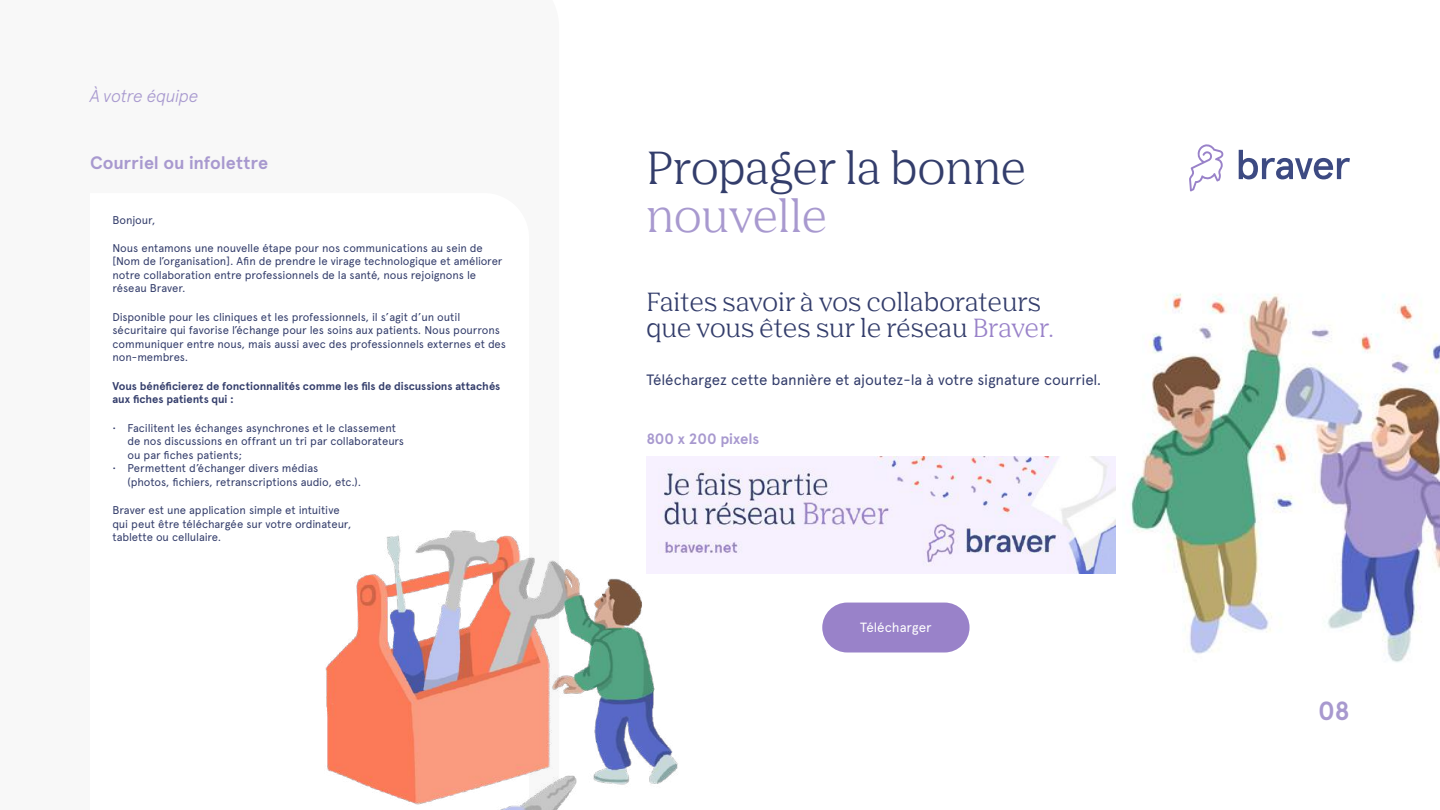
<style>
.page{position:relative;width:1440px;height:810px;background:#fff}
.page>*{position:absolute;margin:0;border:0;box-sizing:border-box;transform-origin:0 0}
.t1{font:45px "Nib Pro";color:#333d6b}
.t2{font:45px "Nib Pro";color:#a899cf}
.t3{font:700 26.25px "Apercu";color:#a899cf}
.t4{font:25.5px/25.5px "Nib Pro";color:#333d6b}
.t5{font:700 18px "Apercu";letter-spacing:-.005em;color:#a899cf}
.t6{font:italic 300 17.4px "Apercu Pro";letter-spacing:-.015em;color:#a899cf}
.t7{font:15px "Apercu";letter-spacing:-.005em;color:#333d6b}
.t8{font:700 15px "Apercu";letter-spacing:-.005em;color:#a899cf}
.t9{font:13.35px "Apercu";letter-spacing:-.005em;color:#fff}
.t10{font:11.25px/13.5px "Apercu";letter-spacing:-.01em;color:#333d6b}
.t11{font:700 11.25px/13.5px "Apercu";letter-spacing:-.005em;color:#333d6b}
.s1{color:#9982c9}
</style>
<div class="page">
<img style="left:1090px;top:174px;width:350px;height:489px">
<div style="left:822px;top:603px;width:148px;height:49px;background:#9982c9;border-radius:25px"></div>
<img style="left:646px;top:457px;width:469px;height:117px">
<img style="left:325px;top:513px;width:375px;height:297px">
<svg style="left:1189px;top:144px;width:35px;height:47px"></svg>
<svg style="left:1239px;top:150px;width:111px;height:29px"></svg>
<h3 class="t6" style="left:90px;top:83px;width:110px">À votre équipe</h3>
<h3 class="t5" style="left:90px;top:152px;width:180px">Courriel ou infolettre</h3>
<p class="t10" style="left:112px;top:213px;width:44px">Bonjour,</p>
<p class="t10" style="left:112px;top:241px;width:392px">Nous entamons une nouvelle étape pour nos communications au sein de [Nom de l’organisation]. Afin de prendre le virage technologique et améliorer notre collaboration entre professionnels de la santé, nous rejoignons le réseau Braver.</p>
<p class="t10" style="left:112px;top:310px;width:395px">Disponible pour les cliniques et les professionnels, il s’agit d’un outil sécuritaire qui favorise l’échange pour les soins aux patients. Nous pourrons communiquer entre nous, mais aussi avec des professionnels externes et des non-membres.</p>
<p class="t11" style="left:112px;top:379px;width:389px">Vous bénéficierez de fonctionnalités comme les fils de discussions attachés aux fiches patients qui :</p>
<p class="t10" style="left:127px;top:421px;width:278px;text-indent:-15px">• Facilitent les échanges asynchrones et le classement de nos discussions en offrant un tri par collaborateurs ou par fiches patients;</p>
<p class="t10" style="left:127px;top:462px;width:235px;text-indent:-15px">• Permettent d’échanger divers médias (photos, fichiers, retranscriptions audio, etc.).</p>
<p class="t10" style="left:112px;top:504px;width:240px">Braver est une application simple et intuitive qui peut être téléchargée sur votre ordinateur, tablette ou cellulaire.</p>
<h1 class="t1" style="left:646px;top:137px;width:382px">Propager la bonne</h1>
<h1 class="t2" style="left:646px;top:185px;width:183px">nouvelle</h1>
<h3 class="t4" style="left:646px;top:289px;width:409px">Faites savoir à vos collaborateurs que vous êtes sur le réseau <span class="s1">Braver.</span></h3>
<h3 class="t7" style="left:646px;top:370px;width:457px">Téléchargez cette bannière et ajoutez-la à votre signature courriel.</h3>
<h3 class="t8" style="left:646px;top:430px;width:114px">800 x 200 pixels</h3>
<p class="t9" style="left:860px;top:620px;width:73px">Télécharger</p>
<h2 class="t3" style="left:1318px;top:695px;width:33px">08</h2>
</div>
